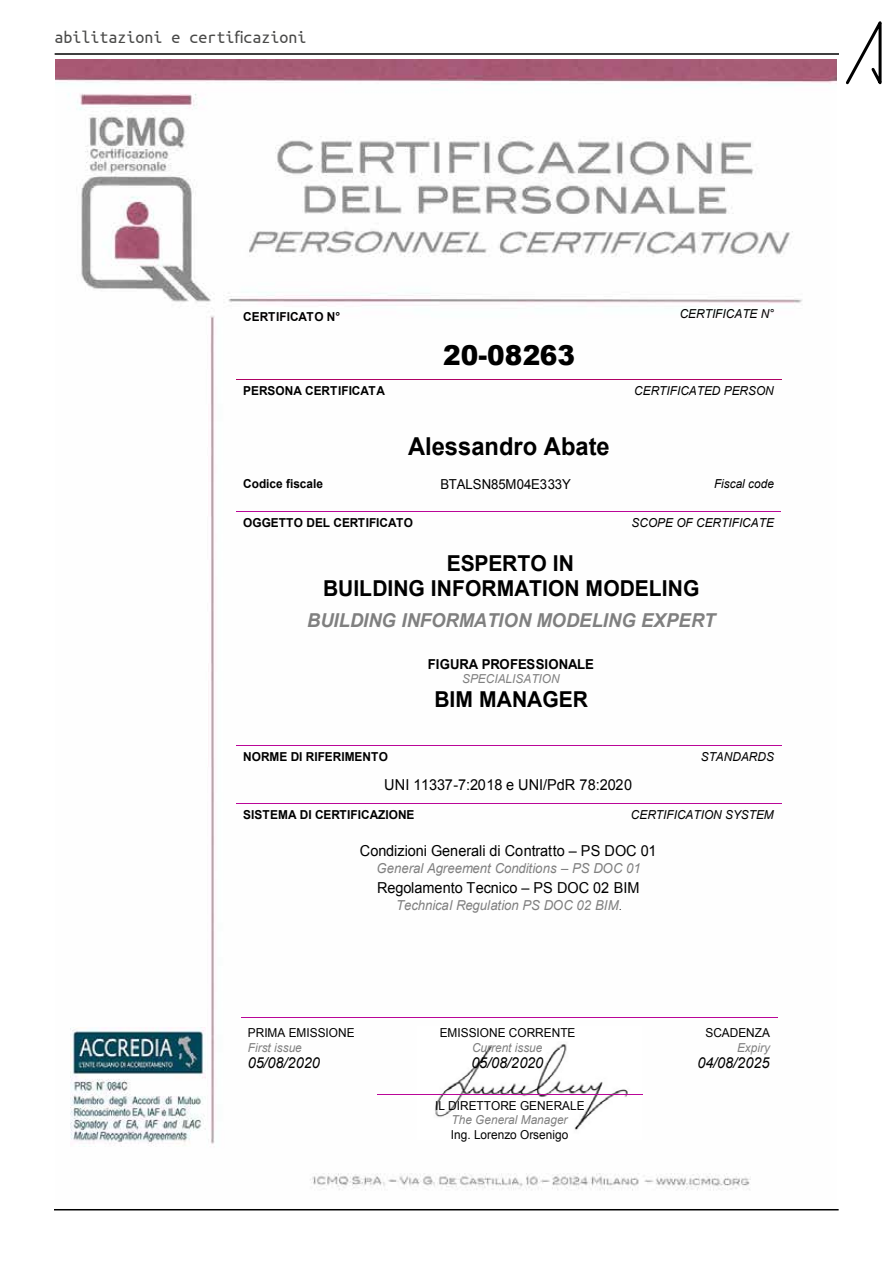
<style>
.page{position:relative;width:893px;height:1263px;background:#fff}
.page>*{position:absolute;margin:0;border:0;box-sizing:border-box;transform-origin:0 0}
.t1{font:900 27.45px "Arial";letter-spacing:.005em;color:#000;scale:.96 1}
.t2{font:700 24.75px "Arial";color:#000;scale:.96 1}
.t3{font:700 21.9px/25.3px "Arial";letter-spacing:-.005em;color:#000;text-align:center;scale:.96 1}
.t4{font:italic 700 19.2px "Arial";letter-spacing:-.005em;color:#808080;scale:.96 1}
.t5{font:18px "Ubuntu Mono";color:#4a4a49}
.t6{font:15.15px "Arial";letter-spacing:-.005em;color:#000;scale:.96 1}
.t7{font:italic 15.15px "Arial";letter-spacing:-.01em;color:#000;scale:.96 1}
.t8{font:italic 13.65px "Arial";letter-spacing:-.005em;color:#808080;scale:.96 1}
.t9{font:700 13.65px "Arial";letter-spacing:-.01em;color:#000;scale:.96 1}
.t10{font:13.65px "Arial";letter-spacing:-.005em;color:#000;scale:.96 1}
.t11{font:700 12.3px "Arial";color:#000;scale:.96 1}
.t12{font:italic 12.3px "Arial";color:#000;scale:.96 1}
.t13{font:12.3px "Arial";color:#000;scale:.96 1}
.t14{font:italic 12.3px "Arial";color:#808080;scale:.96 1}
.s1{font-family:"Arial Narrow";font-style:normal;font-size:10.95px;color:#000}
</style>
<div class="page">
<svg style="left:846px;top:21px;width:36px;height:64px"></svg>
<img style="left:56px;top:60px;width:781px;height:1131px">
<img style="left:417px;top:1027px;width:225px;height:113px">
<img style="left:70px;top:1027px;width:136px;height:119px">
<hr style="left:241px;top:1017px;width:184px;height:1px;background:#ba0698">
<hr style="left:426px;top:1017px;width:165px;height:1px;background:#ba0698">
<hr style="left:591px;top:1017px;width:187px;height:1px;background:#ba0698">
<hr style="left:378px;top:1094px;width:47px;height:1px;background:#ba0698">
<hr style="left:426px;top:1094px;width:165px;height:1px;background:#ba0698">
<hr style="left:591px;top:1094px;width:52px;height:1px;background:#ba0698">
<hr style="left:236px;top:379px;width:274px;height:1px;background:#b00065">
<hr style="left:510px;top:379px;width:271px;height:1px;background:#b00065">
<hr style="left:236px;top:511px;width:110px;height:1px;background:#ba0698">
<hr style="left:347px;top:511px;width:163px;height:1px;background:#ba0698">
<hr style="left:510px;top:511px;width:163px;height:1px;background:#ba0698">
<hr style="left:674px;top:511px;width:107px;height:1px;background:#ba0698">
<hr style="left:236px;top:745px;width:274px;height:1px;background:#ba0698">
<hr style="left:510px;top:745px;width:271px;height:1px;background:#ba0698">
<hr style="left:236px;top:803px;width:274px;height:1px;background:#ba0698">
<hr style="left:510px;top:803px;width:271px;height:1px;background:#ba0698">
<hr style="left:54px;top:1209px;width:785px;height:1px;background:#000">
<hr style="left:55px;top:53px;width:784px;height:2px;background:#000">
<h3 class="t5" style="left:55px;top:28px;width:253px">abilitazioni e certificazioni</h3>
<p class="t11" style="left:243px;top:308px;width:103px">CERTIFICATO N°</p>
<p class="t12" style="left:680px;top:306px;width:100px">CERTIFICATE N°</p>
<h1 class="t1" style="left:443px;top:336px;width:139px">20-08263</h1>
<p class="t11" style="left:243px;top:383px;width:149px">PERSONA CERTIFICATA</p>
<p class="t12" style="left:634px;top:383px;width:147px">CERTIFICATED PERSON</p>
<h2 class="t2" style="left:408px;top:430px;width:212px">Alessandro Abate</h2>
<p class="t11" style="left:243px;top:475px;width:85px">Codice fiscale</p>
<p class="t10" style="left:440px;top:475px;width:138px">BTALSN85M04E333Y</p>
<p class="t12" style="left:714px;top:475px;width:64px">Fiscal code</p>
<p class="t11" style="left:243px;top:515px;width:179px">OGGETTO DEL CERTIFICATO</p>
<p class="t12" style="left:632px;top:515px;width:150px">SCOPE OF CERTIFICATE</p>
<h3 class="t3" style="left:323px;top:551px;width:394px">ESPERTO IN<br>BUILDING INFORMATION MODELING</h3>
<h3 class="t4" style="left:307px;top:608px;width:427px">BUILDING INFORMATION MODELING EXPERT</h3>
<p class="t9" style="left:428px;top:655px;width:175px">FIGURA PROFESSIONALE</p>
<p class="t14" style="left:462px;top:671px;width:103px">SPECIALISATION</p>
<h3 class="t3" style="left:434px;top:687px;width:161px">BIM MANAGER</h3>
<p class="t11" style="left:243px;top:748px;width:152px">NORME DI RIFERIMENTO</p>
<p class="t12" style="left:701px;top:748px;width:78px">STANDARDS</p>
<p class="t6" style="left:384px;top:774px;width:260px">UNI 11337-7:2018 e UNI/PdR 78:2020</p>
<p class="t11" style="left:243px;top:807px;width:180px">SISTEMA DI CERTIFICAZIONE</p>
<p class="t12" style="left:631px;top:807px;width:150px">CERTIFICATION SYSTEM</p>
<p class="t6" style="left:360px;top:841px;width:311px">Condizioni Generali di Contratto – PS DOC 01</p>
<p class="t8" style="left:376px;top:859px;width:277px">General Agreement Conditions – PS DOC 01</p>
<p class="t6" style="left:377px;top:878px;width:275px">Regolamento Tecnico – PS DOC 02 BIM</p>
<p class="t8" style="left:396px;top:897px;width:236px">Technical Regulation PS DOC 02 BIM<span class="s1">.</span></p>
<p class="t13" style="left:248px;top:1025px;width:113px">PRIMA EMISSIONE</p>
<p class="t14" style="left:248px;top:1039px;width:58px">First issue</p>
<p class="t7" style="left:248px;top:1053px;width:76px">05/08/2020</p>
<p class="t13" style="left:440px;top:1025px;width:143px">EMISSIONE CORRENTE</p>
<p class="t14" style="left:472px;top:1039px;width:75px">Current issue</p>
<p class="t7" style="left:471px;top:1053px;width:76px">05/08/2020</p>
<p class="t13" style="left:435px;top:1097px;width:157px">IL DIRETTORE GENERALE</p>
<p class="t14" style="left:452px;top:1112px;width:122px">The General Manager</p>
<p class="t13" style="left:451px;top:1126px;width:124px">Ing. Lorenzo Orsenigo</p>
<p class="t13" style="left:705px;top:1025px;width:69px">SCADENZA</p>
<p class="t14" style="left:737px;top:1039px;width:36px">Expiry</p>
<p class="t7" style="left:697px;top:1053px;width:76px">04/08/2025</p>
</div>
